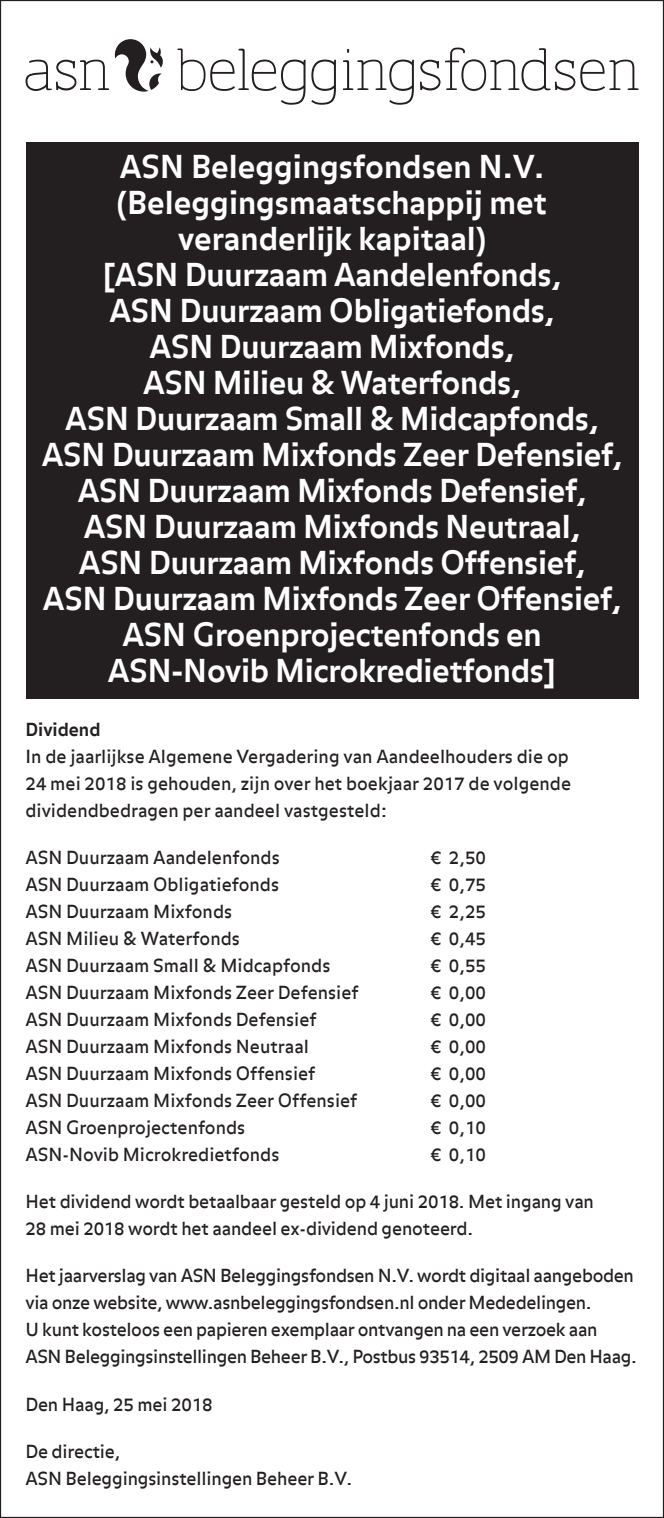
<style>
.page{position:relative;width:664px;height:1518px;background:#fff}
.page>*{position:absolute;margin:0;border:0;box-sizing:border-box;transform-origin:0 0}
.t1{font:700 31.5px/36px "Balance Offc";letter-spacing:-.01em;color:#fff;text-align:center}
.t2{font:18px/27px "Balance Offc";letter-spacing:-.01em;color:#231f20}
.t3{font:700 18px "Balance Offc";color:#231f20}
</style>
<div class="page">
<div style="left:26px;top:143px;width:612px;height:556px;background:#231f20"></div>
<svg style="left:26px;top:60px;width:83px;height:31px"></svg>
<svg style="left:177px;top:48px;width:128px;height:57px"></svg>
<svg style="left:311px;top:60px;width:25px;height:45px"></svg>
<svg style="left:343px;top:49px;width:70px;height:56px"></svg>
<svg style="left:420px;top:48px;width:218px;height:43px"></svg>
<svg style="left:115px;top:39px;width:48px;height:53px"></svg>
<p class="t1" style="left:42px;top:150px;width:582px">ASN Beleggingsfondsen N.V. (Beleggingsmaatschappij met veranderlijk kapitaal)<br>[ASN Duurzaam Aandelenfonds,<br>ASN Duurzaam Obligatiefonds,<br>ASN Duurzaam Mixfonds,<br>ASN Milieu &amp; Waterfonds,<br>ASN Duurzaam Small &amp; Midcapfonds,<br>ASN Duurzaam Mixfonds Zeer Defensief,<br>ASN Duurzaam Mixfonds Defensief,<br>ASN Duurzaam Mixfonds Neutraal,<br>ASN Duurzaam Mixfonds Offensief,<br>ASN Duurzaam Mixfonds Zeer Offensief,<br>ASN Groenprojectenfonds en<br>ASN-Novib Microkredietfonds]</p>
<p class="t3" style="left:26px;top:719px;width:76px">Dividend</p>
<p class="t2" style="left:26px;top:744px;width:547px">In de jaarlijkse Algemene Vergadering van Aandeelhouders die op<br>24 mei 2018 is gehouden, zijn over het boekjaar 2017 de volgende dividendbedragen per aandeel vastgesteld:</p>
<p class="t2" style="left:26px;top:845px;width:255px">ASN Duurzaam Aandelenfonds</p>
<p class="t2" style="left:431px;top:845px;width:57px">€ 2,50</p>
<p class="t2" style="left:26px;top:872px;width:255px">ASN Duurzaam Obligatiefonds</p>
<p class="t2" style="left:431px;top:872px;width:57px">€ 0,75</p>
<p class="t2" style="left:26px;top:899px;width:208px">ASN Duurzaam Mixfonds</p>
<p class="t2" style="left:431px;top:899px;width:57px">€ 2,25</p>
<p class="t2" style="left:26px;top:926px;width:216px">ASN Milieu &amp; Waterfonds</p>
<p class="t2" style="left:431px;top:926px;width:57px">€ 0,45</p>
<p class="t2" style="left:26px;top:953px;width:306px">ASN Duurzaam Small &amp; Midcapfonds</p>
<p class="t2" style="left:431px;top:953px;width:57px">€ 0,55</p>
<p class="t2" style="left:26px;top:980px;width:334px">ASN Duurzaam Mixfonds Zeer Defensief</p>
<p class="t2" style="left:431px;top:980px;width:57px">€ 0,00</p>
<p class="t2" style="left:26px;top:1007px;width:292px">ASN Duurzaam Mixfonds Defensief</p>
<p class="t2" style="left:431px;top:1007px;width:57px">€ 0,00</p>
<p class="t2" style="left:26px;top:1034px;width:285px">ASN Duurzaam Mixfonds Neutraal</p>
<p class="t2" style="left:431px;top:1034px;width:57px">€ 0,00</p>
<p class="t2" style="left:26px;top:1061px;width:291px">ASN Duurzaam Mixfonds Offensief</p>
<p class="t2" style="left:431px;top:1061px;width:57px">€ 0,00</p>
<p class="t2" style="left:26px;top:1088px;width:333px">ASN Duurzaam Mixfonds Zeer Offensief</p>
<p class="t2" style="left:431px;top:1088px;width:57px">€ 0,00</p>
<p class="t2" style="left:26px;top:1115px;width:221px">ASN Groenprojectenfonds</p>
<p class="t2" style="left:431px;top:1115px;width:57px">€ 0,10</p>
<p class="t2" style="left:26px;top:1142px;width:255px">ASN-Novib Microkredietfonds</p>
<p class="t2" style="left:431px;top:1142px;width:57px">€ 0,10</p>
<p class="t2" style="left:26px;top:1189px;width:569px">Het dividend wordt betaalbaar gesteld op 4 juni 2018. Met ingang van<br>28 mei 2018 wordt het aandeel ex-dividend genoteerd.</p>
<p class="t2" style="left:26px;top:1263px;width:612px">Het jaarverslag van ASN Beleggingsfondsen N.V. wordt digitaal aangeboden via onze website, www.asnbeleggingsfondsen.nl onder Mededelingen.<br>U kunt kosteloos een papieren exemplaar ontvangen na een verzoek aan ASN Beleggingsinstellingen Beheer B.V., Postbus 93514, 2509 AM Den Haag.</p>
<p class="t2" style="left:26px;top:1392px;width:188px">Den Haag, 25 mei 2018</p>
<p class="t2" style="left:26px;top:1439px;width:328px">De directie,<br>ASN Beleggingsinstellingen Beheer B.V.</p>
</div>
